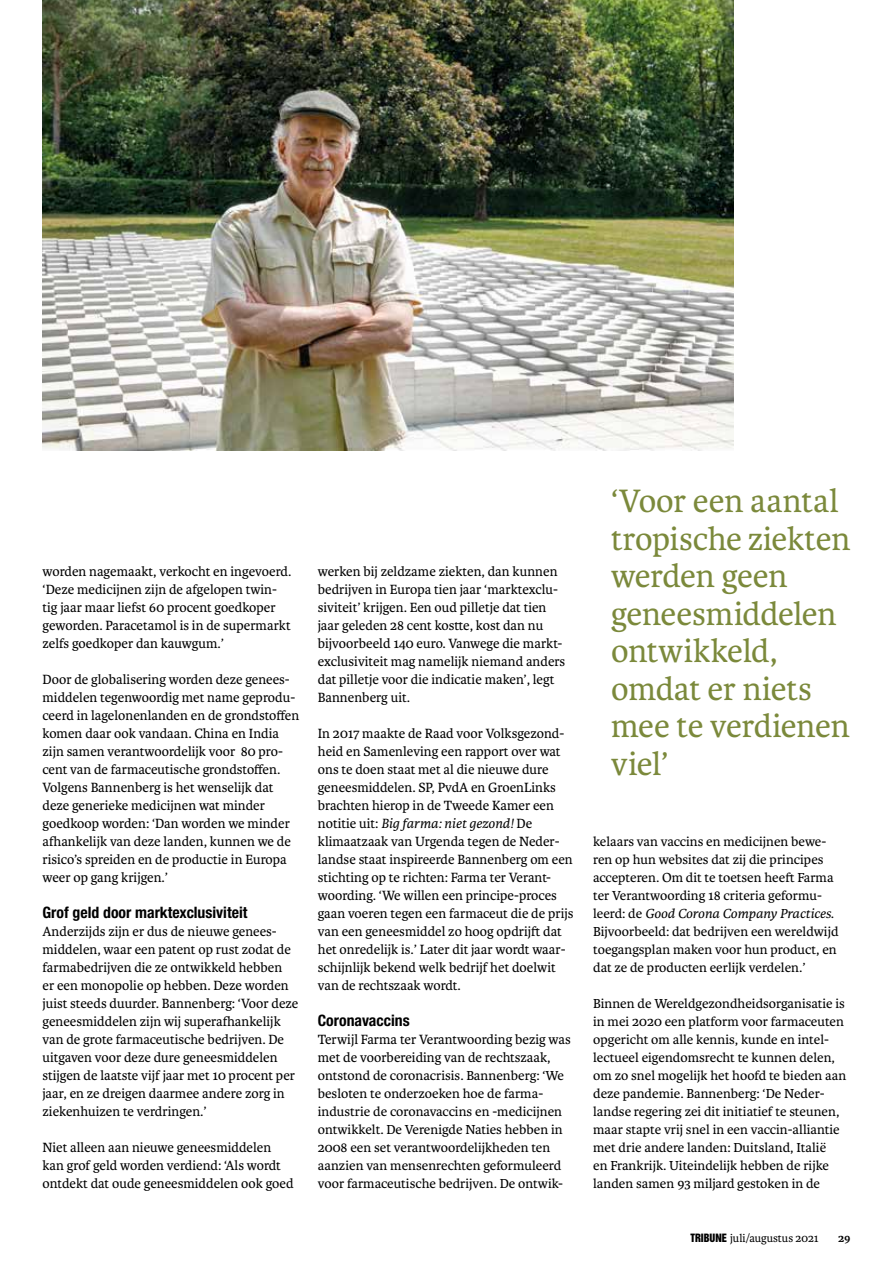
<style>
.page{position:relative;width:893px;height:1263px;background:#fff}
.page>*{position:absolute;margin:0;border:0;box-sizing:border-box;transform-origin:0 0}
.t1{font:34.5px/37.5px "Karmina";letter-spacing:-.005em;color:#7b893b}
.t2{font:700 condensed 15.75px "Helvetica Neue LT Std";color:#000}
.t3{font:14.25px/18px "Karmina";color:#000}
.t4{font:13.95px/18px "Karmina";color:#000}
.t5{font:12px "Karmina";color:#000}
.t6{font:700 12px "Karmina";color:#000}
.s1{font-style:italic}
.s2{font-family:"Helvetica Inserat LT Std";font-size:10.5px}
</style>
<div class="page">
<img style="left:43px;top:0;width:690px;height:450px">
<p class="t3" style="left:43px;top:563px;width:250px">worden nagemaakt, verkocht en ingevoerd. ‘Deze medicijnen zijn de afgelopen twin&shy;tig jaar maar liefst 60 procent goedkoper geworden. Paracetamol is in de supermarkt zelfs goedkoper dan kauwgum.’</p>
<p class="t3" style="left:43px;top:671px;width:258px">Door de globalisering worden deze genees&shy;middelen tegenwoordig met name geprodu&shy;ceerd in lagelonenlanden en de grondstoffen komen daar ook vandaan. China en India zijn samen verantwoordelijk voor 80 pro&shy;cent van de farmaceutische grondstoffen.<br>Volgens Bannenberg is het wenselijk dat deze generieke medicijnen wat minder goedkoop worden: ‘Dan worden we minder afhankelijk van deze landen, kunnen we de risico’s spreiden en de productie in Europa weer op gang krijgen.’</p>
<p class="t2" style="left:43px;top:903px;width:206px">Grof geld door marktexclusiviteit</p>
<p class="t3" style="left:43px;top:923px;width:257px">Anderzijds zijn er dus de nieuwe genees&shy;middelen, waar een patent op rust zodat de farmabedrijven die ze ontwikkeld hebben<br>er een monopolie op hebben. Deze worden juist steeds duurder. Bannenberg: ‘Voor deze geneesmiddelen zijn wij superafhankelijk van de grote farmaceutische bedrijven. De uitgaven voor deze dure geneesmiddelen stijgen de laatste vijf jaar met 10 procent per jaar, en ze dreigen daarmee andere zorg in ziekenhuizen te verdringen.’</p>
<p class="t3" style="left:43px;top:1139px;width:253px">Niet alleen aan nieuwe geneesmiddelen kan grof geld worden verdiend: ‘Als wordt ontdekt dat oude geneesmiddelen ook goed</p>
<p class="t3" style="left:318px;top:563px;width:249px">werken bij zeldzame ziekten, dan kunnen bedrijven in Europa tien jaar ‘marktexclu&shy;siviteit’ krijgen. Een oud pilletje dat tien jaar geleden 28 cent kostte, kost dan nu bijvoorbeeld 140 euro. Vanwege die markt&shy;exclusiviteit mag namelijk niemand anders dat pilletje voor die indicatie maken’, legt Bannenberg uit.</p>
<p class="t3" style="left:318px;top:725px;width:257px">In 2017 maakte de Raad voor Volksgezond&shy;heid en Samenleving een rapport over wat ons te doen staat met al die nieuwe dure geneesmiddelen. SP, PvdA en GroenLinks brachten hierop in de Tweede Kamer een notitie uit: <span class="s1">Big farma: niet gezond!</span> De klimaatzaak van Urgenda tegen de Neder&shy;landse staat inspireerde Bannenberg om een stichting op te richten: Farma ter Verant&shy;woording. ‘We willen een principe-proces gaan voeren tegen een farmaceut die de prijs van een geneesmiddel zo hoog opdrijft dat het onredelijk is.’ Later dit jaar wordt waar&shy;schijnlijk bekend welk bedrijf het doelwit van de rechtszaak wordt.</p>
<p class="t2" style="left:318px;top:1011px;width:93px">Coronavaccins</p>
<p class="t3" style="left:318px;top:1031px;width:254px">Terwijl Farma ter Verantwoording bezig was met de voorbereiding van de rechtszaak,</p>
<p class="t4" style="left:318px;top:1067px;width:248px">ontstond de coronacrisis. Bannenberg: ‘We besloten te onderzoeken hoe de farma&shy;industrie de coronavaccins en -medicijnen ontwikkelt. De Verenigde Naties hebben in 2008 een set verantwoordelijkheden ten aanzien van mensenrechten geformuleerd voor farmaceutische bedrijven. De ontwik-</p>
<h1 class="t1" style="left:611px;top:482px;width:241px">‘Voor een aantal tropische ziekten werden geen geneesmiddelen ontwikkeld, omdat er niets mee te verdienen viel’</h1>
<p class="t4" style="left:593px;top:833px;width:247px">kelaars van vaccins en medicijnen bewe&shy;ren op hun websites dat zij die principes accepteren. Om dit te toetsen heeft Farma ter Verantwoording 18 criteria geformu&shy;leerd: de <span class="s1">Good Corona Company Practices</span>.<br>Bijvoorbeeld: dat bedrijven een wereldwijd toegangsplan maken voor hun product, en dat ze de producten eerlijk verdelen.’</p>
<p class="t4" style="left:593px;top:995px;width:255px">Binnen de Wereldgezondheidsorganisatie is in mei 2020 een platform voor farmaceuten opgericht om alle kennis, kunde en intel&shy;lectueel eigendomsrecht te kunnen delen, om zo snel mogelijk het hoofd te bieden aan deze pandemie. Bannenberg: ‘De Neder&shy;landse regering zei dit initiatief te steunen, maar stapte vrij snel in een vaccin-alliantie met drie andere landen: Duitsland, Italië<br>en Frankrijk. Uiteindelijk hebben de rijke landen samen 93 miljard gestoken in de</p>
<p class="t5" style="left:690px;top:1231px;width:130px"><span class="s2">TRIBUNE</span> juli/augustus 2021</p>
<p class="t6" style="left:838px;top:1231px;width:14px">29</p>
</div>
